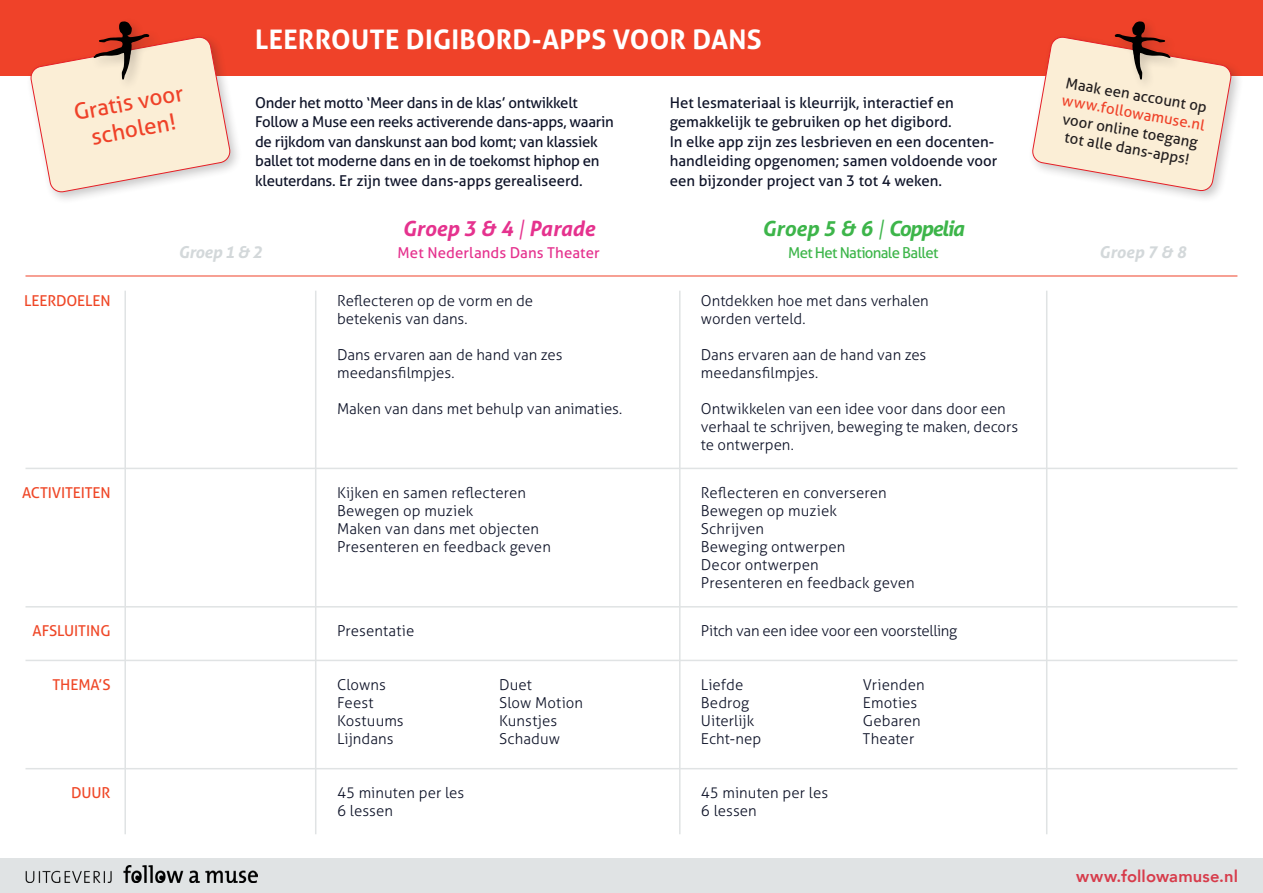
<style>
.page{position:relative;width:1263px;height:893px;background:#fff}
.page>*{position:absolute;margin:0;border:0;box-sizing:border-box;transform-origin:0 0}
.t1{font:700 27px "Aller";letter-spacing:.01em;color:#fff}
.t2{font:22.5px/27px "Aller";color:#ef4229;text-align:center}
.t3{font:italic 700 21px "Aller";letter-spacing:-.055em;color:#3db54a}
.t4{font:italic 700 21px "Aller";letter-spacing:-.005em;color:#e5328e}
.bodytekst{font:800 16.5px "Avenir";letter-spacing:.005em;color:#d73c4b}
.t5{font:italic 700 16.5px "Aller";letter-spacing:-.01em;color:#d3d8da}
.bodytekst-2{font:300 15px/18px "Aller";color:#0e1328}
.bodytekst-3{font:15px/19.5px "Aller";letter-spacing:-.015em;color:#0e1328}
.bodytekst-4{font:15px/18px "Aller";color:#231f20;text-align:center}
.introkopje{font:15px "Aller";letter-spacing:-.01em;color:#ef4727}
.bodytekst-5{font:300 15px "Aller";letter-spacing:-.02em;color:#0e1328}
.t6{font:15px "Aller";letter-spacing:.005em;color:#e5328e}
.t7{font:15px "Aller";letter-spacing:-.04em;color:#3db54a}
.s1{color:#ef4229}
.s2{font-weight:300}
</style>
<div class="page">
<div style="left:0;top:858px;width:1263px;height:35px;background:#e0e3e4"></div>
<div style="left:0;top:0;width:1263px;height:76px;background:#ef4229"></div>
<img style="left:25px;top:866px;width:232px;height:16px">
<hr style="left:124px;top:291px;width:2px;height:543px;background:#e0e3e4">
<hr style="left:315px;top:291px;width:1px;height:543px;background:#e0e3e4">
<hr style="left:679px;top:291px;width:1px;height:543px;background:#e0e3e4">
<hr style="left:1046px;top:291px;width:1px;height:543px;background:#e0e3e4">
<hr style="left:26px;top:468px;width:1211px;height:1px;background:#e0e3e4">
<hr style="left:25px;top:276px;width:1212px;height:1px;background:#ef4229">
<hr style="left:26px;top:606px;width:1211px;height:2px;background:#e0e3e4">
<hr style="left:26px;top:660px;width:1211px;height:1px;background:#e0e3e4">
<hr style="left:26px;top:768px;width:1211px;height:1px;background:#e0e3e4">
<div style="left:26px;top:33px;width:217px;height:172px;background:#231f20;opacity:.25"></div>
<div style="left:1028px;top:33px;width:216px;height:171px;background:#231f20;opacity:.25"></div>
<svg style="left:30px;top:21px;width:201px;height:172px"></svg>
<svg style="left:1031px;top:21px;width:201px;height:171px"></svg>
<p class="t1" style="left:255px;top:23px;width:508px">LEERROUTE DIGIBORD-APPS VOOR DANS</p>
<p class="t2" style="left:72px;top:99px;width:113px;rotate:-10deg">Gratis voor scholen!</p>
<p class="bodytekst-4" style="left:1067px;top:73px;width:146px;rotate:10deg">Maak een account op <span class="s1">www.followamuse.nl </span>voor online toegang tot alle dans-apps!</p>
<p class="bodytekst-3" style="left:255px;top:93px;width:360px">Onder het motto ‘Meer dans in de klas’ ontwikkelt Follow a Muse een reeks activerende dans-apps, waarin de rijkdom van danskunst aan bod komt; van klassiek ballet tot moderne dans en in de toekomst hiphop en kleuterdans. Er zijn twee dans-apps gerealiseerd.</p>
<p class="bodytekst-3" style="left:670px;top:93px;width:329px">Het lesmateriaal is kleurrijk, interactief en gemakkelijk te gebruiken op het digibord.<br>In elke app zijn zes lesbrieven en een docenten&shy;handleiding opgenomen; samen voldoende voor een bijzonder project van 3 tot 4 weken.</p>
<p class="t4" style="left:402px;top:214px;width:194px">Groep 3 &amp; 4 <span class="s2">|</span> Parade</p>
<p class="t5" style="left:179px;top:241px;width:85px">Groep 1 &amp; 2</p>
<p class="t6" style="left:398px;top:244px;width:204px">Met Nederlands Dans Theater</p>
<p class="t3" style="left:762px;top:214px;width:204px">Groep 5 &amp; 6 <span class="s2">|</span> Coppelia</p>
<p class="t7" style="left:788px;top:244px;width:152px">Met Het Nationale Ballet</p>
<p class="t5" style="left:1099px;top:241px;width:89px">Groep 7 &amp; 8</p>
<p class="introkopje" style="left:24px;top:292px;width:88px">LEERDOELEN</p>
<p class="introkopje" style="left:22px;top:484px;width:90px">ACTIVITEITEN</p>
<p class="introkopje" style="left:33px;top:622px;width:80px">AFSLUITING</p>
<p class="introkopje" style="left:52px;top:676px;width:60px">THEMA’S</p>
<p class="introkopje" style="left:71px;top:784px;width:41px">DUUR</p>
<p class="bodytekst-2" style="left:337px;top:292px;width:198px">Reflecteren op de vorm en de</p>
<p class="bodytekst-2" style="left:337px;top:310px;width:132px">betekenis van dans.</p>
<p class="bodytekst-2" style="left:337px;top:346px;width:227px">Dans ervaren aan de hand van zes</p>
<p class="bodytekst-2" style="left:337px;top:364px;width:119px">meedansfilmpjes.</p>
<p class="bodytekst-2" style="left:337px;top:400px;width:287px">Maken van dans met behulp van animaties.</p>
<p class="bodytekst-2" style="left:337px;top:484px;width:190px">Kijken en samen reflecteren</p>
<p class="bodytekst-2" style="left:337px;top:502px;width:138px">Bewegen op muziek</p>
<p class="bodytekst-2" style="left:337px;top:520px;width:203px">Maken van dans met objecten</p>
<p class="bodytekst-2" style="left:337px;top:538px;width:215px">Presenteren en feedback geven</p>
<p class="bodytekst-2" style="left:337px;top:622px;width:79px">Presentatie</p>
<p class="bodytekst-2" style="left:337px;top:676px;width:50px">Clowns</p>
<p class="bodytekst-2" style="left:499px;top:676px;width:34px">Duet</p>
<p class="bodytekst-2" style="left:337px;top:694px;width:38px">Feest</p>
<p class="bodytekst-2" style="left:499px;top:694px;width:86px">Slow Motion</p>
<p class="bodytekst-2" style="left:337px;top:712px;width:68px">Kostuums</p>
<p class="bodytekst-2" style="left:499px;top:712px;width:60px">Kunstjes</p>
<p class="bodytekst-2" style="left:337px;top:730px;width:58px">Lijndans</p>
<p class="bodytekst-2" style="left:499px;top:730px;width:63px">Schaduw</p>
<p class="bodytekst-2" style="left:337px;top:784px;width:129px">45 minuten per les</p>
<p class="bodytekst-2" style="left:337px;top:802px;width:57px">6 lessen</p>
<p class="bodytekst-2" style="left:701px;top:292px;width:229px">Ontdekken hoe met dans verhalen</p>
<p class="bodytekst-2" style="left:701px;top:310px;width:106px">worden verteld.</p>
<p class="bodytekst-2" style="left:701px;top:346px;width:227px">Dans ervaren aan de hand van zes</p>
<p class="bodytekst-2" style="left:701px;top:364px;width:119px">meedansfilmpjes.</p>
<p class="bodytekst-2" style="left:701px;top:400px;width:319px">Ontwikkelen van een idee voor dans door een verhaal te schrijven, beweging te maken, decors</p>
<p class="bodytekst-2" style="left:701px;top:436px;width:94px">te ontwerpen.</p>
<p class="bodytekst-2" style="left:701px;top:484px;width:187px">Reflecteren en converseren</p>
<p class="bodytekst-2" style="left:701px;top:502px;width:138px">Bewegen op muziek</p>
<p class="bodytekst-2" style="left:701px;top:520px;width:65px">Schrijven</p>
<p class="bodytekst-2" style="left:701px;top:538px;width:146px">Beweging ontwerpen</p>
<p class="bodytekst-2" style="left:701px;top:556px;width:119px">Decor ontwerpen</p>
<p class="bodytekst-2" style="left:701px;top:574px;width:215px">Presenteren en feedback geven</p>
<p class="bodytekst-5" style="left:701px;top:622px;width:258px">Pitch van een idee voor een voorstelling</p>
<p class="bodytekst-2" style="left:701px;top:676px;width:44px">Liefde</p>
<p class="bodytekst-2" style="left:863px;top:676px;width:63px">Vrienden</p>
<p class="bodytekst-2" style="left:701px;top:694px;width:50px">Bedrog</p>
<p class="bodytekst-2" style="left:863px;top:694px;width:56px">Emoties</p>
<p class="bodytekst-2" style="left:701px;top:712px;width:55px">Uiterlijk</p>
<p class="bodytekst-2" style="left:863px;top:712px;width:59px">Gebaren</p>
<p class="bodytekst-2" style="left:701px;top:730px;width:62px">Echt-nep</p>
<p class="bodytekst-2" style="left:863px;top:730px;width:53px">Theater</p>
<p class="bodytekst-2" style="left:701px;top:784px;width:129px">45 minuten per les</p>
<p class="bodytekst-2" style="left:701px;top:802px;width:57px">6 lessen</p>
<p class="bodytekst" style="left:1076px;top:863px;width:163px">www.followamuse.nl</p>
</div>
